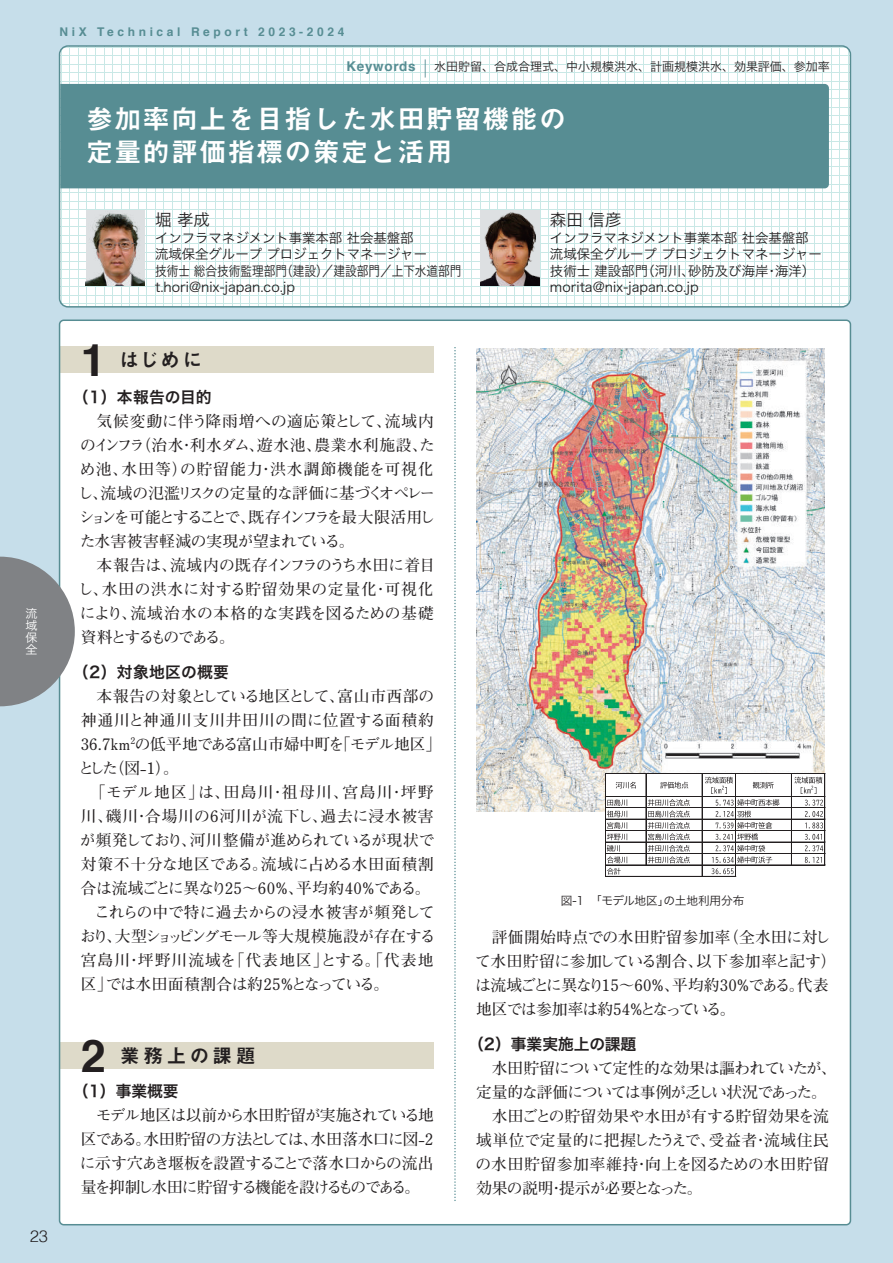
<style>
.page{position:relative;width:893px;height:1263px;background:#c6deea}
.page>*{position:absolute;margin:0;border:0;box-sizing:border-box;transform-origin:0 0}
.t1{font:700 45px "Helvetica";color:#231f20}
.t2{font:27px/33px "Midashi Go Pr 6 MB31";letter-spacing:.05em;color:#fff}
.t3{font:19.5px "Midashi Go Pr 6 MB31";letter-spacing:.17em;color:#231f20}
.t4{font:16.5px "Hira Kaku Pro W3";color:#231f20}
.t5{font:300 16.5px "Helvetica";color:#231f20}
.t6{font:700 15.75px/24px "Futo Min A101 Pr 6";letter-spacing:-.01em;color:#231f20;text-align:justify}
.t7{font:700 15.75px "Futo Min A101 Pr 6";letter-spacing:.04em;color:#231f20}
.t8{font:15.75px "Hira Kaku Pro W6";color:#231f20}
.t9{font:700 15.75px "Futo Min A101 Pr 6";letter-spacing:-.05em;color:#231f20}
.t10{font:700 15.75px "Futo Min A101 Pr 6";letter-spacing:.05em;color:#231f20}
.t11{font:700 15.75px "Futo Min A101 Pr 6";letter-spacing:.07em;color:#231f20}
.t12{font:700 15.75px "Futo Min A101 Pr 6";letter-spacing:-.06em;color:#231f20}
.t13{font:700 15.75px "Futo Min A101 Pr 6";letter-spacing:.085em;color:#231f20}
.t14{font:700 15.75px "Futo Min A101 Pr 6";letter-spacing:.025em;color:#231f20}
.t15{font:700 15.75px "Futo Min A101 Pr 6";letter-spacing:-.055em;color:#231f20}
.t16{font:700 15.75px "Futo Min A101 Pr 6";letter-spacing:-.045em;color:#231f20}
.t17{font:15.75px "Hira Kaku Pro W6";letter-spacing:.025em;color:#231f20}
.t18{font:13.35px/16.5px "Hira Kaku Pro W3";color:#231f20}
.t19{font:12px "Hira Kaku Pro W3";color:#231f20}
.t20{font:700 12px "Helvetica";letter-spacing:.3em;color:#578d93}
.t21{font:12px/12px "Hira Kaku Pro W3";color:#fff;text-align:justify}
.t22{font:11.7px "Hira Kaku Pro W3";letter-spacing:-.015em;color:#231f20}
.s1{font-family:"Helvetica";font-weight:700;font-size:13.5px;color:#578d93}
.s2{font-family:"Hira Kaku Pro W6";font-size:19.8px;color:#578d93}
</style>
<div class="page">
<svg style="left:60px;top:46px;width:790px;height:261px;fill:#fff"></svg>
<div style="left:60px;top:320px;width:790px;height:905px;background:#fff;border-radius:4px"></div>
<img style="left:86px;top:210px;width:59px;height:75px">
<img style="left:480px;top:210px;width:60px;height:75px">
<img style="left:476px;top:348px;width:349px;height:463px">
<img style="left:661px;top:740px;width:152px;height:32px">
<div style="left:605px;top:773px;width:220px;height:104px;background:#fff"></div>
<svg style="left:607px;top:777px;width:216px;height:97px"></svg>
<hr style="left:605px;top:773px;width:1px;height:104px;background:#231f20">
<hr style="left:646px;top:774px;width:1px;height:91px;background:#231f20">
<hr style="left:702px;top:774px;width:1px;height:103px;background:#231f20">
<hr style="left:735px;top:774px;width:1px;height:103px;background:#231f20">
<hr style="left:791px;top:774px;width:1px;height:91px;background:#231f20">
<hr style="left:824px;top:774px;width:1px;height:91px;background:#231f20">
<hr style="left:825px;top:774px;width:1px;height:91px;background:#231f20">
<hr style="left:606px;top:773px;width:219px;height:1px;background:#231f20">
<hr style="left:606px;top:796px;width:219px;height:1px;background:#231f20">
<hr style="left:606px;top:808px;width:219px;height:1px;background:#231f20">
<hr style="left:606px;top:819px;width:219px;height:1px;background:#231f20">
<hr style="left:606px;top:830px;width:219px;height:1px;background:#231f20">
<hr style="left:606px;top:842px;width:219px;height:1px;background:#231f20">
<hr style="left:606px;top:853px;width:219px;height:1px;background:#231f20">
<hr style="left:606px;top:865px;width:219px;height:1px;background:#231f20">
<hr style="left:606px;top:876px;width:130px;height:1px;background:#231f20">
<div style="left:62px;top:84px;width:767px;height:104px;background:#578d93"></div>
<div style="left:60px;top:346px;width:374px;height:27px;background:#dedac9"></div>
<div style="left:60px;top:1042px;width:374px;height:27px;background:#dedac9"></div>
<div style="left:59px;top:45px;width:792px;height:263px;border:2px solid #578d93;border-radius:9px"></div>
<svg style="left:454px;top:347px;width:2px;height:853px"></svg>
<svg style="left:0;top:557px;width:75px;height:149px"></svg>
<p class="t20" style="left:60px;top:22px;width:286px">NiX Technical Report 2023-2024</p>
<p class="t19" style="left:346px;top:56px;width:485px"><span class="s1">Keywords</span><span class="s2">｜</span>水田貯留、合成合理式、中小規模洪水、計画規模洪水、効果評価、参加率</p>
<h2 class="t2" style="left:86px;top:101px;width:482px">参加率向上を目指した水田貯留機能の定量的評価指標の策定と活用</h2>
<p class="t4" style="left:155px;top:205px;width:57px">堀孝成</p>
<p class="t18" style="left:155px;top:229px;width:308px">インフラマネジメント事業本部社会基盤部<br>流域保全グループプロジェクトマネージャー<br>技術士総合技術監理部門（建設）／建設部門／上下水道部門t.hori@nix-japan.co.jp</p>
<p class="t4" style="left:550px;top:205px;width:73px">森田信彦</p>
<p class="t18" style="left:550px;top:229px;width:273px">インフラマネジメント事業本部社会基盤部流域保全グループプロジェクトマネージャー技術士建設部門（河川、砂防及び海岸・海洋）morita@nix-japan.co.jp</p>
<p class="t21" style="left:25px;top:607px;width:13px">流域保全</p>
<p class="t5" style="left:30px;top:1222px;width:20px">23</p>
<h1 class="t1" style="left:81px;top:324px;width:27px">1</h1>
<p class="t3" style="left:120px;top:344px;width:84px">はじめに</p>
<p class="t8" style="left:73px;top:383px;width:140px">（1）本報告の目的</p>
<p class="t6" style="left:78px;top:408px;width:359px;text-indent:19px">気候変動に伴う降雨増への適応策として、流域内のインフラ（治水・利水ダム、遊水池、農業水利施設、ため池、水田等）の貯留能力・洪水調節機能を可視化し、流域の氾濫リスクの定量的な評価に基づくオペレーションを可能とすることで、既存インフラを最大限活用した水害被害軽減の実現が望まれている。</p>
<p class="t6" style="left:78px;top:552px;width:359px;text-indent:19px">本報告は、流域内の既存インフラのうち水田に着目し、水田の洪水に対する貯留効果の定量化・可視化により、流域治水の本格的な実践を図るための基礎資料とするものである。</p>
<p class="t17" style="left:73px;top:657px;width:157px">（2）対象地区の概要</p>
<p class="t6" style="left:79px;top:683px;width:364px;text-align:left;text-indent:18px">本報告の対象としている地区として、富山市西部の神通川と神通川支川井田川の間に位置する面積約<br>36.7km<sup>2</sup>の低平地である富山市婦中町を「モデル地区」とした（図-1）。</p>
<p class="t13" style="left:90px;top:779px;width:346px">「モデル地区」は、田島川・祖母川、宮島川・坪野</p>
<p class="t10" style="left:81px;top:803px;width:354px">川、磯川・合場川の6河川が流下し、過去に浸水被害</p>
<p class="t6" style="left:80px;top:827px;width:356px">が頻発しており、河川整備が進められているが現状で</p>
<p class="t14" style="left:81px;top:851px;width:354px">対策不十分な地区である。流域に占める水田面積割</p>
<p class="t6" style="left:81px;top:875px;width:351px">合は流域ごとに異なり25～60％、平均約40％である。</p>
<p class="t6" style="left:94px;top:899px;width:342px">これらの中で特に過去からの浸水被害が頻発して</p>
<p class="t9" style="left:80px;top:923px;width:357px">おり、大型ショッピングモール等大規模施設が存在する</p>
<p class="t11" style="left:81px;top:947px;width:354px">宮島川・坪野川流域を「代表地区」とする。「代表地</p>
<p class="t6" style="left:81px;top:971px;width:310px">区」では水田面積割合は約25％となっている。</p>
<h1 class="t1" style="left:81px;top:1020px;width:27px">2</h1>
<p class="t3" style="left:120px;top:1040px;width:137px">業務上の課題</p>
<p class="t8" style="left:73px;top:1077px;width:107px">（1）事業概要</p>
<p class="t6" style="left:80px;top:1103px;width:355px;text-indent:16px">モデル地区は以前から水田貯留が実施されている地区である。水田貯留の方法としては、水田落水口に図-2に示す穴あき堰板を設置することで落水口からの流出量を抑制し水田に貯留する機能を設けるものである。</p>
<p class="t22" style="left:561px;top:890px;width:185px">図-1　「モデル地区」の土地利用分布</p>
<p class="t6" style="left:475px;top:924px;width:363px;text-align:left;text-indent:17px">評価開始時点での水田貯留参加率（全水田に対して水田貯留に参加している割合、以下参加率と記す）は流域ごとに異なり15～60％、平均約30％である。代表地区では参加率は約54％となっている。</p>
<p class="t8" style="left:468px;top:1029px;width:170px">（2）事業実施上の課題</p>
<p class="t15" style="left:492px;top:1055px;width:346px">水田貯留について定性的な効果は謳われていたが、</p>
<p class="t12" style="left:476px;top:1079px;width:352px">定量的な評価については事例が乏しい状況であった。</p>
<p class="t6" style="left:492px;top:1103px;width:339px">水田ごとの貯留効果や水田が有する貯留効果を流</p>
<p class="t7" style="left:476px;top:1127px;width:354px">域単位で定量的に把握したうえで、受益者・流域住民</p>
<p class="t7" style="left:475px;top:1151px;width:355px">の水田貯留参加率維持・向上を図るための水田貯留</p>
<p class="t16" style="left:476px;top:1175px;width:228px">効果の説明・提示が必要となった。</p>
</div>
